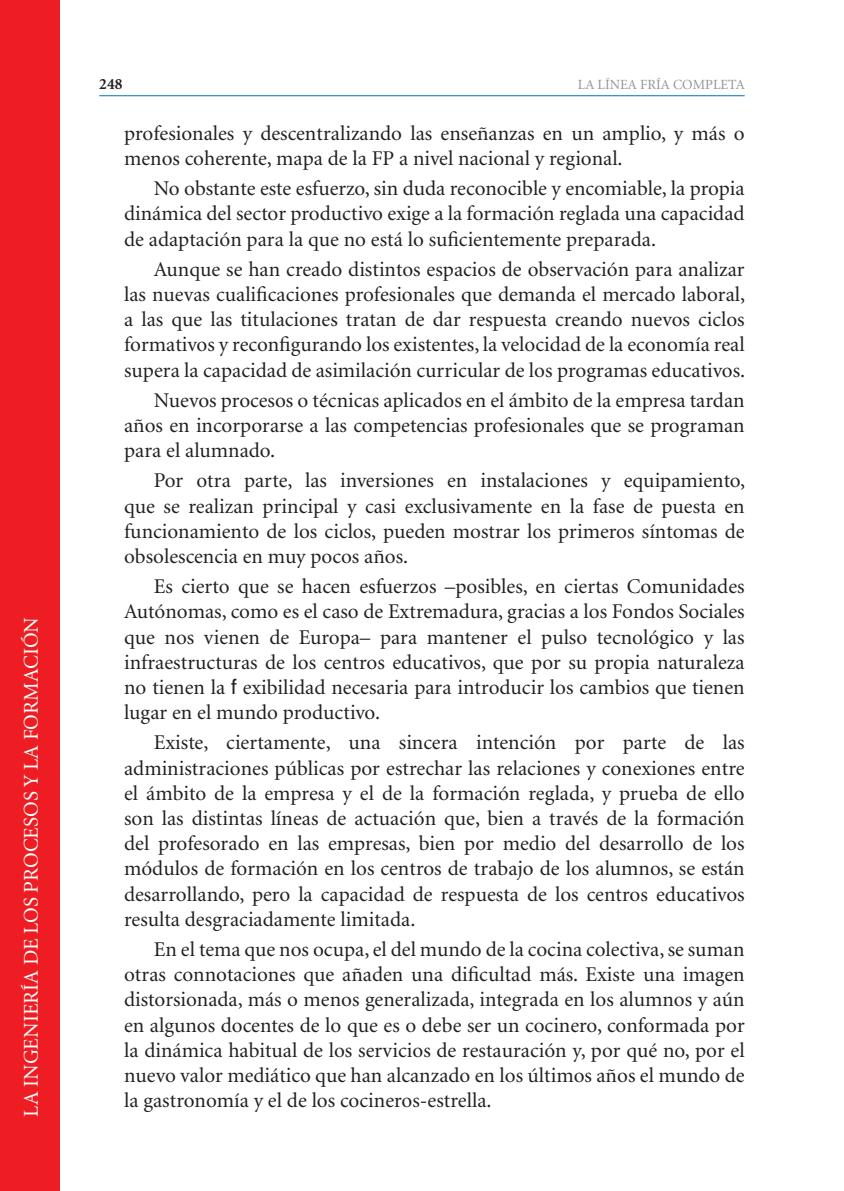
<style>
.page{position:relative;width:844px;height:1191px;background:#fff}
.page>*{position:absolute;margin:0;border:0;box-sizing:border-box;transform-origin:0 0}
.t1{font:21px/25.2px "Minion";color:#231f20;text-align:justify}
.t2{font:21px "Minion";color:#fff}
.t3{font:700 15.75px "Minion";color:#231f20}
.t4{font:14px "Minion";color:#939598}
</style>
<div class="page">
<hr style="left:99px;top:95px;width:645px;height:1px;background:#0072bc">
<div style="left:0;top:0;width:60px;height:1191px;background:#ee1d23"></div>
<p class="t2" style="left:21px;top:1116px;width:501px;rotate:-90deg">LA INGENIERÍA DE LOS PROCESOS Y LA FORMACIÓN</p>
<p class="t3" style="left:99px;top:76px;width:25px">248</p>
<p class="t4" style="left:577px;top:77px;width:29px">La línea</p>
<p class="t4" style="left:640px;top:77px;width:9px">fría</p>
<p class="t4" style="left:673px;top:77px;width:11px">comple</p>
<p class="t4" style="left:728px;top:77px;width:15px">ta</p>
<p class="t1" style="left:124px;top:121px;width:622px">profesionales y descentralizando las enseñanzas en un amplio, y más o menos coherente, mapa de la FP a nivel nacional y regional.</p>
<p class="t1" style="left:124px;top:177px;width:622px;text-indent:30px">No obstante este esfuerzo, sin duda reconocible y encomiable, la propia dinámica del sector productivo exige a la formación reglada una capacidad de adaptación para la que no está lo suficientemente preparada.</p>
<p class="t1" style="left:124px;top:257px;width:622px;text-indent:30px">Aunque se han creado distintos espacios de observación para analizar las nuevas cualificaciones profesionales que demanda el mercado laboral, a las que las titulaciones tratan de dar respuesta creando nuevos ciclos formativos y reconfigurando los existentes, la velocidad de la economía real supera la capacidad de asimilación curricular de los programas educativos.</p>
<p class="t1" style="left:124px;top:388px;width:622px;text-indent:30px">Nuevos procesos o técnicas aplicados en el ámbito de la empresa tardan años en incorporarse a las competencias profesionales que se programan para el alumnado.</p>
<p class="t1" style="left:124px;top:469px;width:622px;text-indent:30px">Por otra parte, las inversiones en instalaciones y equipamiento, que se realizan principal y casi exclusivamente en la fase de puesta en funcionamiento de los ciclos, pueden mostrar los primeros síntomas de obsolescencia en muy pocos años.</p>
<p class="t1" style="left:124px;top:574px;width:622px;text-indent:30px">Es cierto que se hacen esfuerzos –posibles, en ciertas Comunidades Autónomas, como es el caso de Extremadura, gracias a los Fondos Sociales que nos vienen de Europa– para mantener el pulso tecnológico y las infraestructuras de los centros educativos, que por su propia naturaleza no tienen la flexibilidad necesaria para introducir los cambios que tienen lugar en el mundo productivo.</p>
<p class="t1" style="left:124px;top:731px;width:622px;text-indent:30px">Existe, ciertamente, una sincera intención por parte de las administraciones públicas por estrechar las relaciones y conexiones entre el ámbito de la empresa y el de la formación reglada, y prueba de ello son las distintas líneas de actuación que, bien a través de la formación del profesorado en las empresas, bien por medio del desarrollo de los módulos de formación en los centros de trabajo de los alumnos, se están desarrollando, pero la capacidad de respuesta de los centros educativos resulta desgraciadamente limitada.</p>
<p class="t1" style="left:124px;top:937px;width:622px;text-indent:30px">En el tema que nos ocupa, el del mundo de la cocina colectiva, se suman otras connotaciones que añaden una dificultad más. Existe una imagen distorsionada, más o menos generalizada, integrada en los alumnos y aún en algunos docentes de lo que es o debe ser un cocinero, conformada por la dinámica habitual de los servicios de restauración y, por qué no, por el nuevo valor mediático que han alcanzado en los últimos años el mundo de la gastronomía y el de los cocineros-estrella.</p>
</div>
